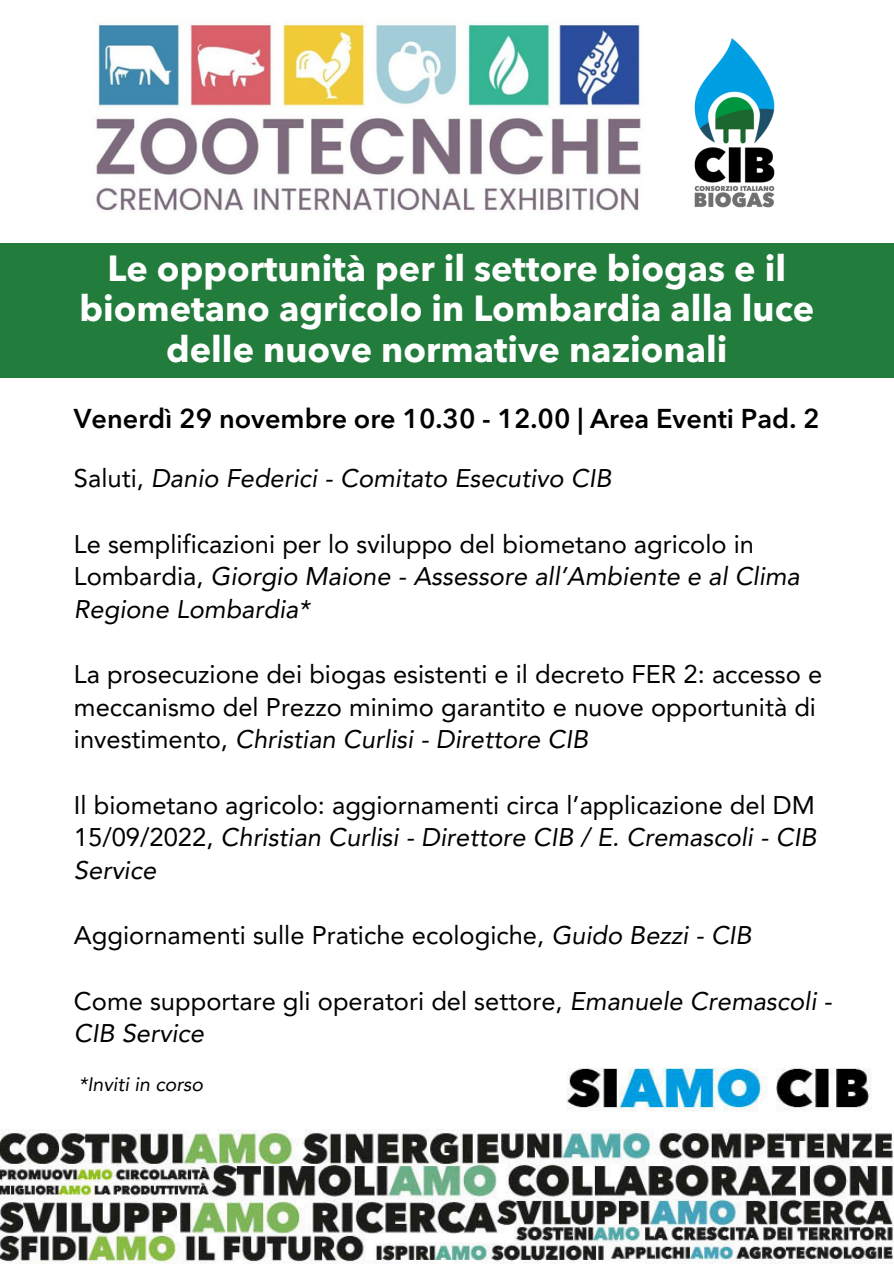
<style>
.page{position:relative;width:894px;height:1264px;background:#fff}
.page>*{position:absolute;margin:0;border:0;box-sizing:border-box;transform-origin:0 0}
.t1{font:700 36px/40.5px "Avenir Next LT Pro";color:#fff;text-align:center}
.t2{font:600 27px "Avenir Next LT Pro";color:#000}
.t3{font:25.5px/32.7px "Avenir LT Pro";color:#000}
.t4{font:italic 25.5px "Avenir LT Pro";color:#000}
.t5{font:italic 19.5px "Avenir LT Pro";color:#000}
.s1{font-style:normal}
.s2{font-style:italic}
</style>
<div class="page">
<img style="left:0;top:1067px;width:893px;height:196px">
<div style="left:0;top:1001px;width:559px;height:127px;background:#fff"></div>
<div style="left:0;top:244px;width:893px;height:133px;background:#227d3d"></div>
<img style="left:96px;top:22px;width:546px;height:189px">
<img style="left:654px;top:38px;width:163px;height:206px">
<h3 class="t1" style="left:79px;top:251px;width:736px">Le opportunità per il settore biogas e il biometano agricolo in Lombardia alla luce delle nuove normative nazionali</h3>
<p class="t2" style="left:74px;top:407px;width:747px">Venerdì 29 novembre ore 10.30 - 12.00 | Area Eventi Pad. 2</p>
<h2 class="t4" style="left:74px;top:468px;width:538px"><span class="s1">Saluti,</span> Danio Federici - Comitato Esecutivo CIB</h2>
<h3 class="t3" style="left:74px;top:529px;width:727px">Le semplificazioni per lo sviluppo del biometano agricolo in<br>Lombardia, <span class="s2">Giorgio Maione - Assessore all’Ambiente e al Clima<br>Regione Lombardia*</span></h3>
<h3 class="t3" style="left:74px;top:660px;width:749px">La prosecuzione dei biogas esistenti e il decreto FER 2: accesso e meccanismo del Prezzo minimo garantito e nuove opportunità di investimento, <span class="s2">Christian Curlisi - Direttore CIB</span></h3>
<h3 class="t3" style="left:74px;top:790px;width:743px;text-align:justify">Il biometano agricolo: aggiornamenti circa l’applicazione del DM 15/09/2022, <span class="s2">Christian Curlisi - Direttore CIB / E. Cremascoli - CIB Service</span></h3>
<h3 class="t3" style="left:74px;top:921px;width:679px">Aggiornamenti sulle Pratiche ecologiche, <span class="s2">Guido Bezzi - CIB</span></h3>
<h3 class="t3" style="left:74px;top:986px;width:759px">Come supportare gli operatori del settore, <span class="s2">Emanuele Cremascoli -<br>CIB Service</span></h3>
<p class="t5" style="left:79px;top:1075px;width:126px">*Inviti in corso</p>
</div>
